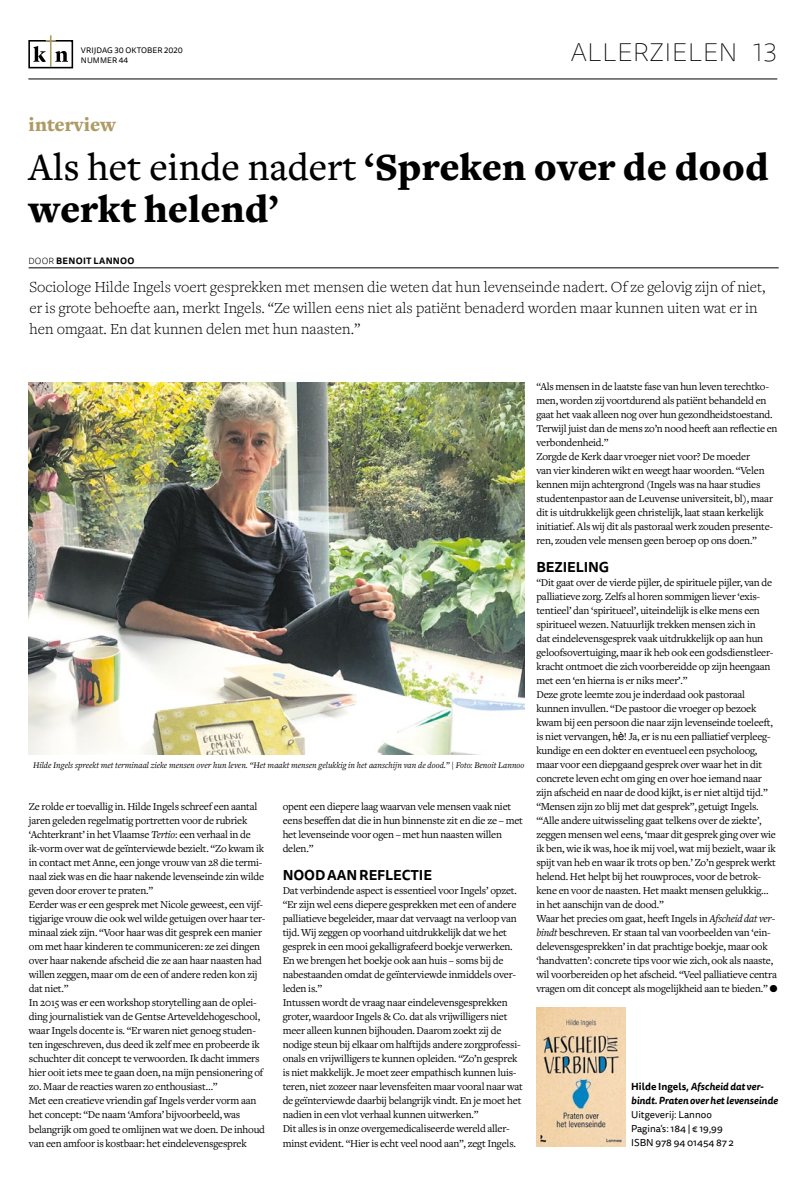
<style>
.page{position:relative;width:806px;height:1180px;background:#fff}
.page>*{position:absolute;margin:0;border:0;box-sizing:border-box;transform-origin:0 0}
.t1{font:900 40px/42px "Freight Text Pro";color:#000}
.t2{font:100 26px "Tisa Sans Pro";letter-spacing:.01em;color:#000}
.t3{font:900 20px "Freight Text Pro";color:#ae9a64}
.t4{font:300 16px/21px "Freight Text Pro";color:#000}
.t5{font:700 14px "Tisa Sans Pro";letter-spacing:-.01em;color:#000}
.t6{font:11px/14px "Freight Text Pro";letter-spacing:-.02em;color:#000}
.t7{font:italic 700 10px/14px "Tisa Sans Pro";color:#000}
.t8{font:10px/14px "Tisa Sans Pro";color:#000}
.t9{font:italic 9px "Freight Text Pro";color:#000}
.t10{font:700 9px "Tisa Sans Pro";letter-spacing:.03em;color:#000}
.t11{font:8px/9.6px "Tisa Sans Pro";letter-spacing:.01em;color:#000}
.s1{font-weight:500}
.s2{font-weight:300}
.s3{font-style:italic}
.s4{font-family:"Arial"}
.s5{font-style:normal}
</style>
<div class="page">
<hr style="left:28px;top:79px;width:748px;height:1px;background:#000">
<div style="left:28px;top:40px;width:45px;height:28px;border:2px solid #000"></div>
<svg style="left:33px;top:40px;width:35px;height:22px"></svg>
<hr style="left:50px;top:35px;width:1px;height:32px;background:#ae9a64">
<hr style="left:29px;top:268px;width:749px;height:1px;background:#000">
<img style="left:29px;top:383px;width:495px;height:371px">
<img style="left:536px;top:1007px;width:89px;height:139px">
<p class="t11" style="left:81px;top:46px;width:103px">VRIJDAG 30 OKTOBER 2020<br>NUMMER 44</p>
<h2 class="t2" style="left:570px;top:36px;width:168px">ALLERZIELEN</h2>
<h2 class="t2" style="left:752px;top:36px;width:25px">13</h2>
<h3 class="t3" style="left:29px;top:111px;width:89px">interview</h3>
<h1 class="t1" style="left:29px;top:145px;width:741px"><span class="s1">Als het einde nadert</span> ‘Spreken over de dood werkt helend’</h1>
<p class="t10" style="left:28px;top:254px;width:107px"><span class="s2">DOOR</span> BENOIT LANNOO</p>
<p class="t4" style="left:29px;top:276px;width:737px">Sociologe Hilde Ingels voert gesprekken met mensen die weten dat hun levenseinde nadert. Of ze gelovig zijn of niet, er is grote behoefte aan, merkt Ingels. “Ze willen eens niet als patiënt benaderd worden maar kunnen uiten wat er in hen omgaat. En dat kunnen delen met hun naasten.”</p>
<p class="t9" style="left:33px;top:759px;width:492px">Hilde Ingels spreekt met terminaal zieke mensen over hun leven. “Het maakt mensen gelukkig in het aanschijn van de dood.” | Foto: Benoit Lannoo</p>
<p class="t6" style="left:29px;top:799px;width:238px">Ze rolde er toevallig in. Hilde Ingels schreef een aantal jaren geleden regelmatig portretten voor de rubriek ‘Achterkrant’ in het Vlaamse <span class="s3">Tertio</span>: een verhaal in de ik-vorm over wat de geïnterviewde bezielt. “Zo kwam ik in contact met Anne, een jonge vrouw van 28 die termi&shy;naal ziek was en die haar nakende levenseinde zin wilde geven door erover te praten.”<br>Eerder was er een gesprek met Nicole geweest, een vijf&shy;tigjarige vrouw die ook wel wilde getuigen over haar ter&shy;minaal ziek zijn. “Voor haar was dit gesprek een manier om met haar kinderen te communiceren: ze zei dingen over haar nakende afscheid die ze aan haar naasten had willen zeggen, maar om de een of andere reden kon zij dat niet.”<br>In 2015 was er een workshop storytelling aan de oplei&shy;ding journalistiek van de Gentse Arteveldehogeschool, waar Ingels docente is. “Er waren niet genoeg studen&shy;ten ingeschreven, dus deed ik zelf mee en probeerde ik schuchter dit concept te verwoorden. Ik dacht immers hier ooit iets mee te gaan doen, na mijn pensionering of zo. Maar de reacties waren zo enthousiast…”<br>Met een creatieve vriendin gaf Ingels verder vorm aan het concept: “De naam ‘Amfora’ bijvoorbeeld, was belangrijk om goed te omlijnen wat we doen. De inhoud van een amfoor is kostbaar: het eindelevensgesprek</p>
<p class="t6" style="left:282px;top:799px;width:241px">opent een diepere laag waarvan vele mensen vaak niet eens beseffen dat die in hun binnenste zit en die ze – met het levenseinde voor ogen – met hun naasten willen delen.”</p>
<p class="t5" style="left:282px;top:864px;width:151px">NOOD AAN REFLECTIE</p>
<p class="t6" style="left:282px;top:883px;width:242px">Dat verbindende aspect is essentieel voor Ingels’ opzet. “Er zijn wel eens diepere gesprekken met een of andere palliatieve begeleider, maar dat vervaagt na verloop van tijd. Wij zeggen op voorhand uitdrukkelijk dat we het gesprek in een mooi gekalligrafeerd boekje verwerken.<br>En we brengen het boekje ook aan huis – soms bij de nabestaanden omdat de geïnterviewde inmiddels over&shy;leden is.”<br>Intussen wordt de vraag naar eindelevensgesprekken groter, waardoor Ingels &amp; Co. dat als vrijwilligers niet meer alleen kunnen bijhouden. Daarom zoekt zij de nodige steun bij elkaar om halftijds andere zorgprofessi&shy;onals en vrijwilligers te kunnen opleiden. “Zo’n gesprek is niet makkelijk. Je moet zeer empathisch kunnen luis&shy;teren, niet zozeer naar levensfeiten maar vooral naar wat de geïnterviewde daarbij belangrijk vindt. En je moet het nadien in een vlot verhaal kunnen uitwerken.”<br>Dit alles is in onze overgemedicaliseerde wereld aller&shy;minst evident. “Hier is echt veel nood aan”, zegt Ingels.</p>
<p class="t6" style="left:536px;top:379px;width:242px">“Als mensen in de laatste fase van hun leven terechtko&shy;men, worden zij voortdurend als patiënt behandeld en gaat het vaak alleen nog over hun gezondheidstoestand.<br>Terwijl juist dan de mens zo’n nood heeft aan reflectie en verbondenheid.”<br>Zorgde de Kerk daar vroeger niet voor? De moeder<br>van vier kinderen wikt en weegt haar woorden. “Velen kennen mijn achtergrond (Ingels was na haar studies studentenpastor aan de Leuvense universiteit, bl), maar dit is uitdrukkelijk geen christelijk, laat staan kerkelijk initiatief. Als wij dit als pastoraal werk zouden presente&shy;ren, zouden vele mensen geen beroep op ons doen.”</p>
<p class="t5" style="left:536px;top:556px;width:74px">BEZIELING</p>
<p class="t6" style="left:536px;top:575px;width:242px">“Dit gaat over de vierde pijler, de spirituele pijler, van de palliatieve zorg. Zelfs al horen sommigen liever ‘exis&shy;tentieel’ dan ‘spiritueel’, uiteindelijk is elke mens een spiritueel wezen. Natuurlijk trekken mensen zich in<br>dat eindelevensgesprek vaak uitdrukkelijk op aan hun geloofsovertuiging, maar ik heb ook een godsdienstleer&shy;kracht ontmoet die zich voorbereidde op zijn heengaan met een ‘en hierna is er niks meer’.”<br>Deze grote leemte zou je inderdaad ook pastoraal kunnen invullen. “De pastoor die vroeger op bezoek kwam bij een persoon die naar zijn levenseinde toeleeft, is niet vervangen, h<span class="s4">è</span>! Ja, er is nu een palliatief verpleeg&shy;kundige en een dokter en eventueel een psycholoog, maar voor een diepgaand gesprek over waar het in dit concrete leven echt om ging en over hoe iemand naar zijn afscheid en naar de dood kijkt, is er niet altijd tijd.” “Mensen zijn zo blij met dat gesprek”, getuigt Ingels. “‘Alle andere uitwisseling gaat telkens over de ziekte’, zeggen mensen wel eens, ‘maar dit gesprek ging over wie ik ben, wie ik was, hoe ik mij voel, wat mij bezielt, waar ik spijt van heb en waar ik trots op ben.’ Zo’n gesprek werkt helend. Het helpt bij het rouwproces, voor de betrok&shy;kene en voor de naasten. Het maakt mensen gelukkig… in het aanschijn van de dood.”<br>Waar het precies om gaat, heeft Ingels in <span class="s3">Afscheid dat ver&shy;bindt</span> beschreven. Er staan tal van voorbeelden van ‘ein&shy;delevensgesprekken’ in dat prachtige boekje, maar ook ‘handvatten’: concrete tips voor wie zich, ook als naaste, wil voorbereiden op het afscheid. “Veel palliatieve centra vragen om dit concept als mogelijkheid aan te bieden.” b</p>
<p class="t7" style="left:630px;top:1079px;width:148px"><span class="s5">Hilde Ingels,</span> Afscheid dat ver&shy;bindt. Praten over het levenseinde</p>
<p class="t8" style="left:630px;top:1107px;width:104px">Uitgeverij: Lannoo<br>Pagina’s: 184 | € 19,99<br>ISBN 978 94 01454 87 2</p>
</div>
